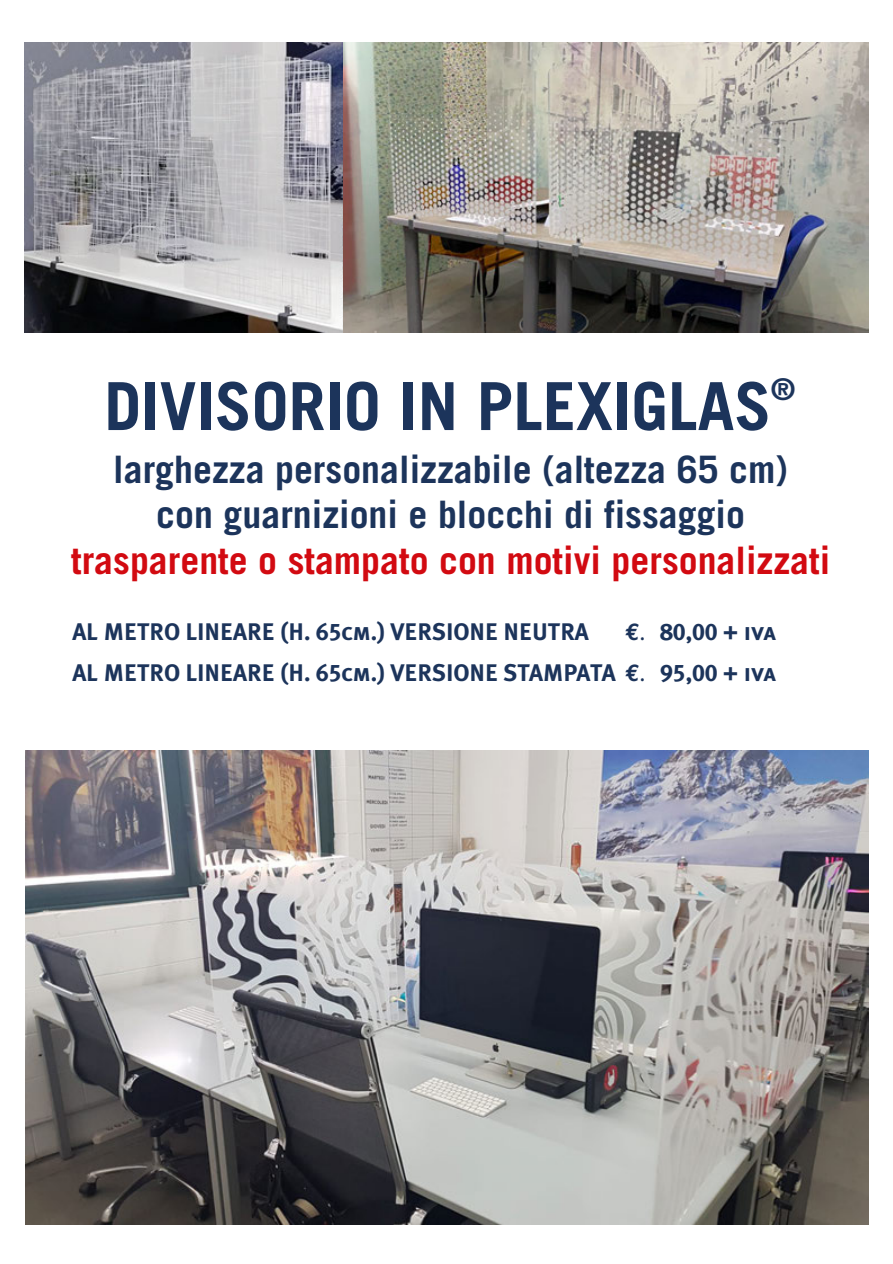
<style>
.page{position:relative;width:893px;height:1264px;background:#fff}
.page>*{position:absolute;margin:0;border:0;box-sizing:border-box;transform-origin:0 0}
.t1{font:700 66.3px "Trade Gothic";color:#1c345b}
.t2{font:700 37.8px/45.5px "Trade Gothic";color:#1c345b;text-align:center}
.t3{font:700 37.8px "Trade Gothic";color:#d20a11}
.t4{font:700 30px "Trade Gothic";color:#1c345b}
.t5{font:24px/40.5px "Meta Plus Bold Caps";color:#1c345b;text-align:right}
.s1{font-family:"Euro Mono";font-weight:700}
.s2{font-family:"Myriad Pro"}
</style>
<div class="page">
<img style="left:25px;top:43px;width:318px;height:289px">
<img style="left:343px;top:43px;width:525px;height:289px">
<img style="left:26px;top:750px;width:842px;height:473px">
<h1 class="t1" style="left:104px;top:365px;width:668px">DIVISORIO IN PLEXIGLAS</h1>
<p class="t4" style="left:771px;top:371px;width:25px">®</p>
<h2 class="t2" style="left:113px;top:446px;width:676px">larghezza personalizzabile (altezza 65 cm) con guarnizioni e blocchi di fissaggio</h2>
<h2 class="t3" style="left:71px;top:537px;width:760px">trasparente o stampato con motivi personalizzati</h2>
<p class="t5" style="left:72px;top:611px;width:518px">AL METRO LINEARE (H. 65cm.) VERSIONE NEUTRA</p>
<p class="t5" style="left:72px;top:611px;width:705px"><span class="s1">€</span><span class="s2">.</span> 80,00 + iva<br>AL METRO LINEARE (H. 65cm.) VERSIONE STAMPATA <span class="s1">€</span><span class="s2">.</span> 95,00 + iva</p>
</div>
